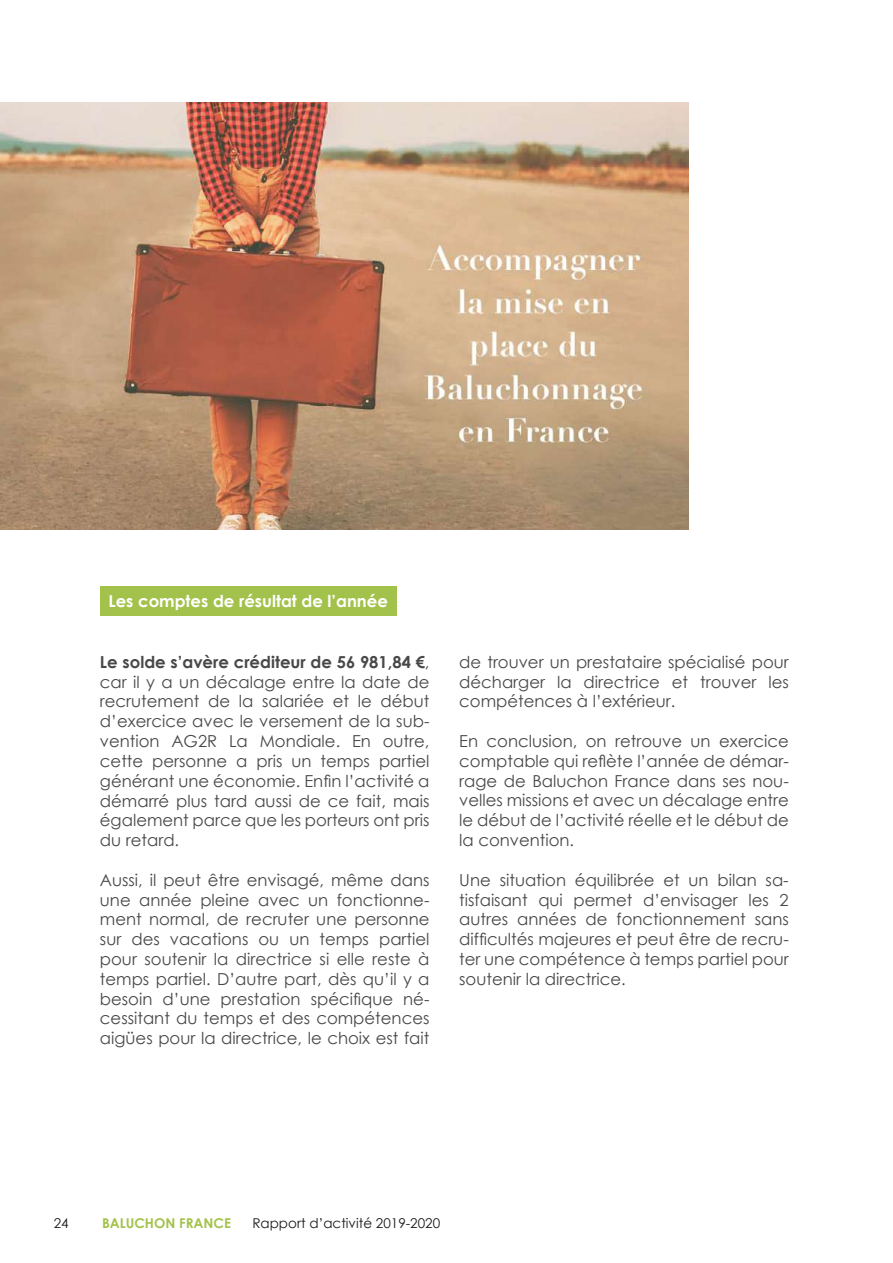
<style>
.page{position:relative;width:893px;height:1263px;background:#fff}
.page>*{position:absolute;margin:0;border:0;box-sizing:border-box;transform-origin:0 0}
.t1{font:16.5px/19.8px "Century Gothic";color:#484848;text-align:justify}
.t2{font:700 16.5px "Century Gothic";color:#fff}
.t3{font:13.5px "Century Gothic";color:#1a1a1a}
.t4{font:700 13.5px "Century Gothic";color:#a3c24b}
.s1{font-weight:700}
</style>
<div class="page">
<div style="left:100px;top:586px;width:296px;height:30px;background:#a3c24b"></div>
<img style="left:0;top:102px;width:689px;height:427px">
<p class="t2" style="left:108px;top:589px;width:281px">Les comptes de résultat de l’année</p>
<p class="t1" style="left:100px;top:652px;width:331px"><span class="s1">Le solde s’avère créditeur de 56 981,84 €</span>, car il y a un décalage entre la date de recrutement de la salariée et le début d’exercice avec le versement de la sub&shy;vention AG2R La Mondiale. En outre, cette personne a pris un temps partiel générant une économie. Enfin l’activité a démarré plus tard aussi de ce fait, mais également parce que les porteurs ont pris du retard.</p>
<p class="t1" style="left:100px;top:869px;width:331px">Aussi, il peut être envisagé, même dans une année pleine avec un fonctionne&shy;ment normal, de recruter une personne sur des vacations ou un temps partiel pour soutenir la directrice si elle reste à temps partiel. D’autre part, dès qu’il y a besoin d’une prestation spécifique né&shy;cessitant du temps et des compétences aigües pour la directrice, le choix est fait</p>
<p class="t1" style="left:459px;top:652px;width:331px">de trouver un prestataire spécialisé pour décharger la directrice et trouver les compétences à l’extérieur.</p>
<p class="t1" style="left:459px;top:731px;width:331px">En conclusion, on retrouve un exercice comptable qui reflète l’année de démar&shy;rage de Baluchon France dans ses nou&shy;velles missions et avec un décalage entre le début de l’activité réelle et le début de la convention.</p>
<p class="t1" style="left:459px;top:869px;width:331px">Une situation équilibrée et un bilan sa&shy;tisfaisant qui permet d’envisager les 2 autres années de fonctionnement sans difficultés majeures et peut être de recru&shy;ter une compétence à temps partiel pour soutenir la directrice.</p>
<p class="t3" style="left:54px;top:1213px;width:16px">24</p>
<p class="t4" style="left:102px;top:1212px;width:131px">BALUCHON FRANCE</p>
<p class="t3" style="left:252px;top:1213px;width:189px">Rapport d’activité 2019-2020</p>
</div>
